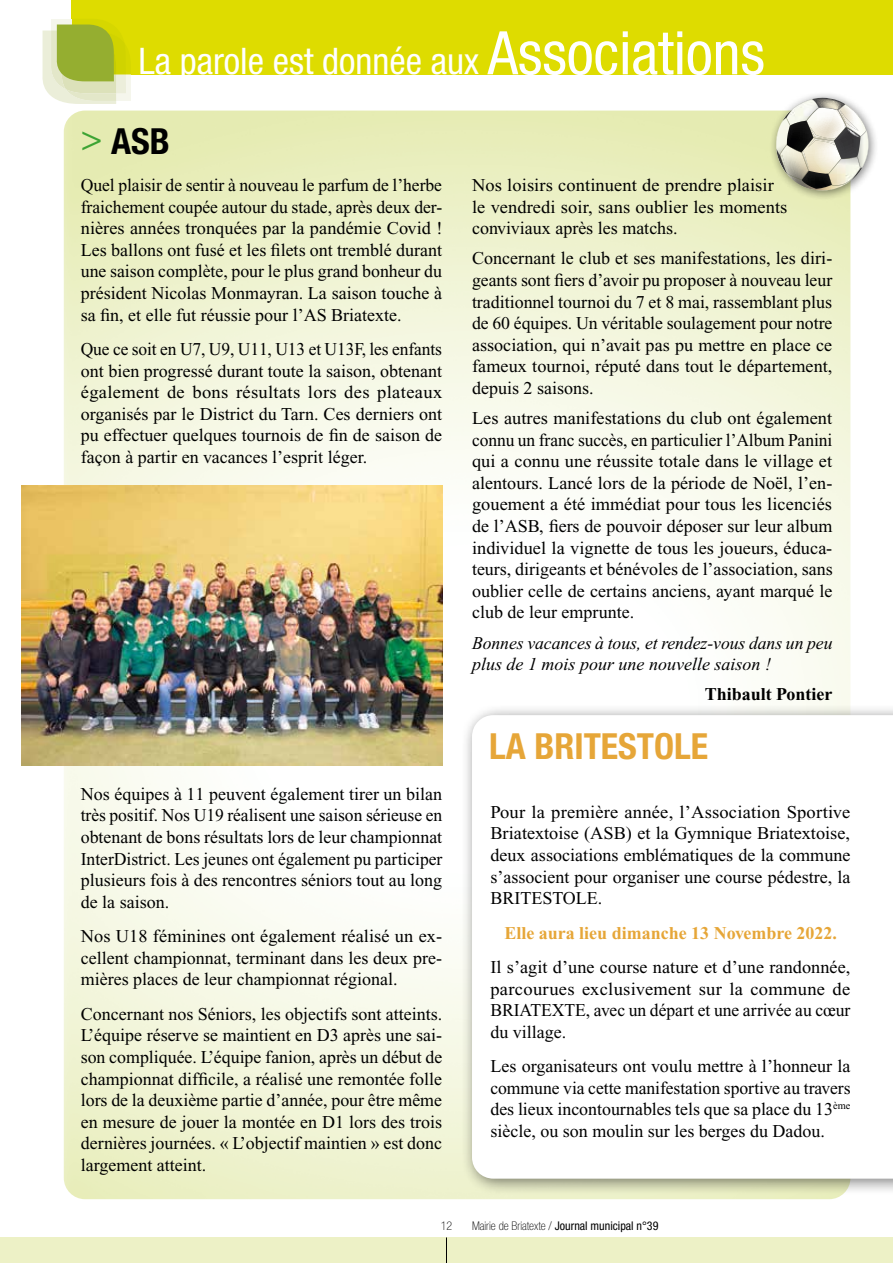
<style>
.page{position:relative;width:893px;height:1263px;background:#fff}
.page>*{position:absolute;margin:0;border:0;box-sizing:border-box;transform-origin:0 0}
.t1{font:condensed 36.6px "Helvetica Neue LT";color:#fff}
.t2{font:700 condensed 36px "Helvetica Neue LT";color:#e6a638}
.t3{font:700 condensed 36px "Helvetica Neue LT";color:#000}
.t4{font:18px/21.6px "Times New Roman";color:#000;text-align:justify}
.t5{font:italic 18px/21.6px "Times New Roman";letter-spacing:-.005em;color:#000}
.t6{font:700 18px "Times New Roman";color:#e6a638}
.t7{font:700 18px "Times New Roman";color:#000}
.t8{font:condensed 12px "Helvetica Neue LT";color:#000}
.t9{font:100 condensed 12px "Helvetica Neue LT";color:#000}
.s1{font-size:60.15px}
.s2{font-weight:400;color:#3da434}
.s3{font-weight:100}
</style>
<div class="page">
<div style="left:0;top:1237px;width:893px;height:26px;background:#edf1c6"></div>
<svg style="left:446px;top:1237px;width:1px;height:26px"></svg>
<div style="left:72px;top:0;width:821px;height:74px;background:#dedc00"></div>
<svg style="left:43px;top:19px;width:88px;height:85px"></svg>
<img style="left:64px;top:111px;width:786px;height:1088px">
<img style="left:21px;top:485px;width:421px;height:280px">
<div style="left:769px;top:90px;width:110px;height:111px;background:#000;opacity:.5"></div>
<img style="left:866px;top:131px;width:6px;height:37px">
<svg style="left:776px;top:98px;width:90px;height:92px"></svg>
<img style="left:840px;top:109px;width:19px;height:21px">
<img style="left:809px;top:126px;width:31px;height:14px">
<img style="left:808px;top:139px;width:30px;height:12px">
<img style="left:802px;top:151px;width:7px;height:19px">
<img style="left:781px;top:155px;width:6px;height:17px">
<div style="left:461px;top:704px;width:432px;height:492px;background:#000;opacity:.5"></div>
<svg style="left:472px;top:715px;width:421px;height:464px"></svg>
<h1 class="t1" style="left:138px;top:40px;width:628px">La parole est donnée aux <span class="s1">Associations</span></h1>
<h2 class="t3" style="left:81px;top:119px;width:90px"><span class="s2">&gt;</span> ASB</h2>
<p class="t4" style="left:81px;top:174px;width:363px">Quel plaisir de sentir à nouveau le parfum de l’herbe fraichement coupée autour du stade, après deux der&shy;nières années tronquées par la pandémie Covid !<br>Les ballons ont fusé et les filets ont tremblé durant une saison complète, pour le plus grand bonheur du président Nicolas Monmayran. La saison touche à sa fin, et elle fut réussie pour l’AS Briatexte.</p>
<p class="t4" style="left:81px;top:338px;width:363px">Que ce soit en U7, U9, U11, U13 et U13F, les enfants ont bien progressé durant toute la saison, obtenant également de bons résultats lors des plateaux organisés par le District du Tarn. Ces derniers ont pu effectuer quelques tournois de fin de saison de façon à partir en vacances l’esprit léger.</p>
<p class="t4" style="left:81px;top:783px;width:363px">Nos équipes à 11 peuvent également tirer un bilan très positif. Nos U19 réalisent une saison sérieuse en obtenant de bons résultats lors de leur championnat InterDistrict. Les jeunes ont également pu participer plusieurs fois à des rencontres séniors tout au long de la saison.</p>
<p class="t4" style="left:81px;top:925px;width:363px">Nos U18 féminines ont également réalisé un ex&shy;cellent championnat, terminant dans les deux pre&shy;mières places de leur championnat régional.</p>
<p class="t4" style="left:81px;top:1003px;width:363px">Concernant nos Séniors, les objectifs sont atteints.<br>L’équipe réserve se maintient en D3 après une sai&shy;son compliquée. L’équipe fanion, après un début de championnat difficile, a réalisé une remontée folle lors de la deuxième partie d’année, pour être même en mesure de jouer la montée en D1 lors des trois dernières journées. « L’objectif maintien » est donc largement atteint.</p>
<p class="t4" style="left:472px;top:174px;width:317px;text-align:left">Nos loisirs continuent de prendre plaisir le vendredi soir, sans oublier les moments conviviaux après les matchs.</p>
<p class="t4" style="left:472px;top:248px;width:362px">Concernant le club et ses manifestations, les diri&shy;geants sont fiers d’avoir pu proposer à nouveau leur traditionnel tournoi du 7 et 8 mai, rassemblant plus de 60 équipes. Un véritable soulagement pour notre association, qui n’avait pas pu mettre en place ce fameux tournoi, réputé dans tout le département, depuis 2 saisons.</p>
<p class="t4" style="left:472px;top:407px;width:362px">Les autres manifestations du club ont également connu un franc succès, en particulier l’Album Panini qui a connu une réussite totale dans le village et alentours. Lancé lors de la période de Noël, l’en&shy;gouement a été immédiat pour tous les licenciés de l’ASB, fiers de pouvoir déposer sur leur album individuel la vignette de tous les joueurs, éduca&shy;teurs, dirigeants et bénévoles de l’association, sans oublier celle de certains anciens, ayant marqué le club de leur emprunte.</p>
<p class="t5" style="left:472px;top:632px;width:362px">Bonnes vacances à tous, et rendez-vous dans un peu plus de 1 mois pour une nouvelle saison !</p>
<p class="t7" style="left:705px;top:684px;width:129px">Thibault Pontier</p>
<h2 class="t2" style="left:489px;top:725px;width:221px">LA BRITESTOLE</h2>
<p class="t4" style="left:490px;top:801px;width:362px">Pour la première année, l’Association Sportive Briatextoise (ASB) et la Gymnique Briatextoise, deux associations emblématiques de la commune s’associent pour organiser une course pédestre, la BRITESTOLE.</p>
<p class="t6" style="left:504px;top:922px;width:334px">Elle aura lieu dimanche 13 Novembre 2022.</p>
<p class="t4" style="left:490px;top:956px;width:362px">Il s’agit d’une course nature et d’une randonnée, parcourues exclusivement sur la commune de BRIATEXTE, avec un départ et une arrivée au cœur du village.</p>
<p class="t4" style="left:490px;top:1055px;width:362px">Les organisateurs ont voulu mettre à l’honneur la commune via cette manifestation sportive au travers des lieux incontournables tels que sa place du 13<sup>ème </sup>siècle, ou son moulin sur les berges du Dadou.</p>
<p class="t9" style="left:441px;top:1219px;width:13px">12</p>
<p class="t8" style="left:472px;top:1219px;width:188px"><span class="s3">Mairie de Briatexte /</span> Journal municipal n°39</p>
</div>
